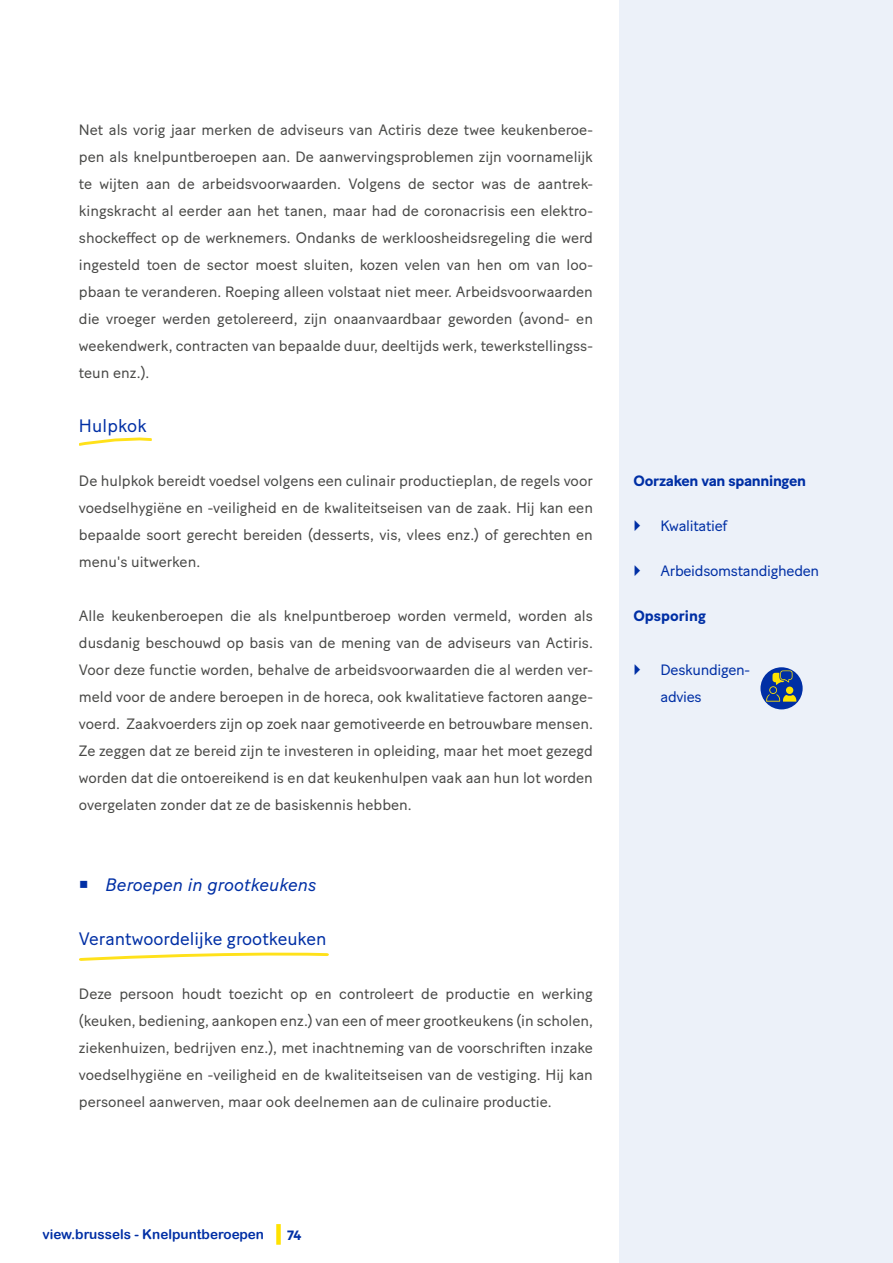
<style>
.page{position:relative;width:893px;height:1263px;background:#fff}
.page>*{position:absolute;margin:0;border:0;box-sizing:border-box;transform-origin:0 0}
.t1{font:18px "Baton Turbo";color:#002fa5}
.t2{font:italic 18px "Baton Turbo";color:#002fa5}
.t3{font:15px/27px "Baton Turbo";color:#494947;text-align:justify}
.t4{font:15px/27px "Baton Turbo";letter-spacing:-.02em;color:#002fa5}
.t5{font:700 15px "Baton Turbo";letter-spacing:-.02em;color:#002fa5}
.t6{font:700 15px "Baton Turbo";color:#002fa5}
.t7{font:13.5px "Arial Rounded MT Bold";color:#002fa5}
.t8{font:700 13.5px "Baton Turbo";color:#002fa5}
</style>
<div class="page">
<div style="left:276px;top:1224px;width:5px;height:21px;background:#ffe200"></div>
<div style="left:620px;top:0;width:273px;height:1263px;background:#ecf1f9"></div>
<svg style="left:79px;top:438px;width:73px;height:8px"></svg>
<svg style="left:79px;top:953px;width:250px;height:8px"></svg>
<div style="left:760px;top:667px;width:43px;height:42px;background:#002fa5;border-radius:50%"></div>
<svg style="left:766px;top:670px;width:30px;height:32px"></svg>
<p class="t3" style="left:79px;top:115px;width:516px">Net als vorig jaar merken de adviseurs van Actiris deze twee keukenberoe&shy;pen als knelpuntberoepen aan. De aanwervingsproblemen zijn voornamelijk te wijten aan de arbeidsvoorwaarden. Volgens de sector was de aantrek&shy;kingskracht al eerder aan het tanen, maar had de coronacrisis een elektro&shy;shockeffect op de werknemers. Ondanks de werkloosheidsregeling die werd ingesteld toen de sector moest sluiten, kozen velen van hen om van loo&shy;pbaan te veranderen. Roeping alleen volstaat niet meer. Arbeidsvoorwaarden die vroeger werden getolereerd, zijn onaanvaardbaar geworden (avond- en weekendwerk, contracten van bepaalde duur, deeltijds werk, tewerkstellingss&shy;teun enz.).</p>
<p class="t1" style="left:79px;top:412px;width:69px">Hulpkok</p>
<p class="t3" style="left:79px;top:466px;width:516px">De hulpkok bereidt voedsel volgens een culinair productieplan, de regels voor voedselhygiëne en -veiligheid en de kwaliteitseisen van de zaak. Hij kan een bepaalde soort gerecht bereiden (desserts, vis, vlees enz.) of gerechten en menu's uitwerken.</p>
<p class="t3" style="left:79px;top:601px;width:516px">Alle keukenberoepen die als knelpuntberoep worden vermeld, worden als dusdanig beschouwd op basis van de mening van de adviseurs van Actiris.<br>Voor deze functie worden, behalve de arbeidsvoorwaarden die al werden ver&shy;meld voor de andere beroepen in de horeca, ook kwalitatieve factoren aange&shy;voerd. Zaakvoerders zijn op zoek naar gemotiveerde en betrouwbare mensen.<br>Ze zeggen dat ze bereid zijn te investeren in opleiding, maar het moet gezegd worden dat die ontoereikend is en dat keukenhulpen vaak aan hun lot worden overgelaten zonder dat ze de basiskennis hebben.</p>
<p class="t2" style="left:106px;top:871px;width:213px">Beroepen in grootkeukens</p>
<p class="t1" style="left:79px;top:925px;width:249px">Verantwoordelijke grootkeuken</p>
<p class="t3" style="left:79px;top:979px;width:516px">Deze persoon houdt toezicht op en controleert de productie en werking (keuken, bediening, aankopen enz.) van een of meer grootkeukens (in scholen, ziekenhuizen, bedrijven enz.), met inachtneming van de voorschriften inzake voedselhygiëne en -veiligheid en de kwaliteitseisen van de vestiging. Hij kan personeel aanwerven, maar ook deelnemen aan de culinaire productie.</p>
<p class="t5" style="left:633px;top:469px;width:174px">Oorzaken van spanningen</p>
<p class="t4" style="left:660px;top:511px;width:68px">Kwalitatief</p>
<p class="t4" style="left:660px;top:556px;width:160px">Arbeidsomstandigheden</p>
<p class="t6" style="left:633px;top:605px;width:74px">Opsporing</p>
<p class="t4" style="left:660px;top:655px;width:91px">Deskundigen&shy;advies</p>
<p class="t7" style="left:42px;top:1226px;width:223px">view.brussels - Knelpuntberoepen</p>
<p class="t8" style="left:287px;top:1225px;width:16px">74</p>
</div>
